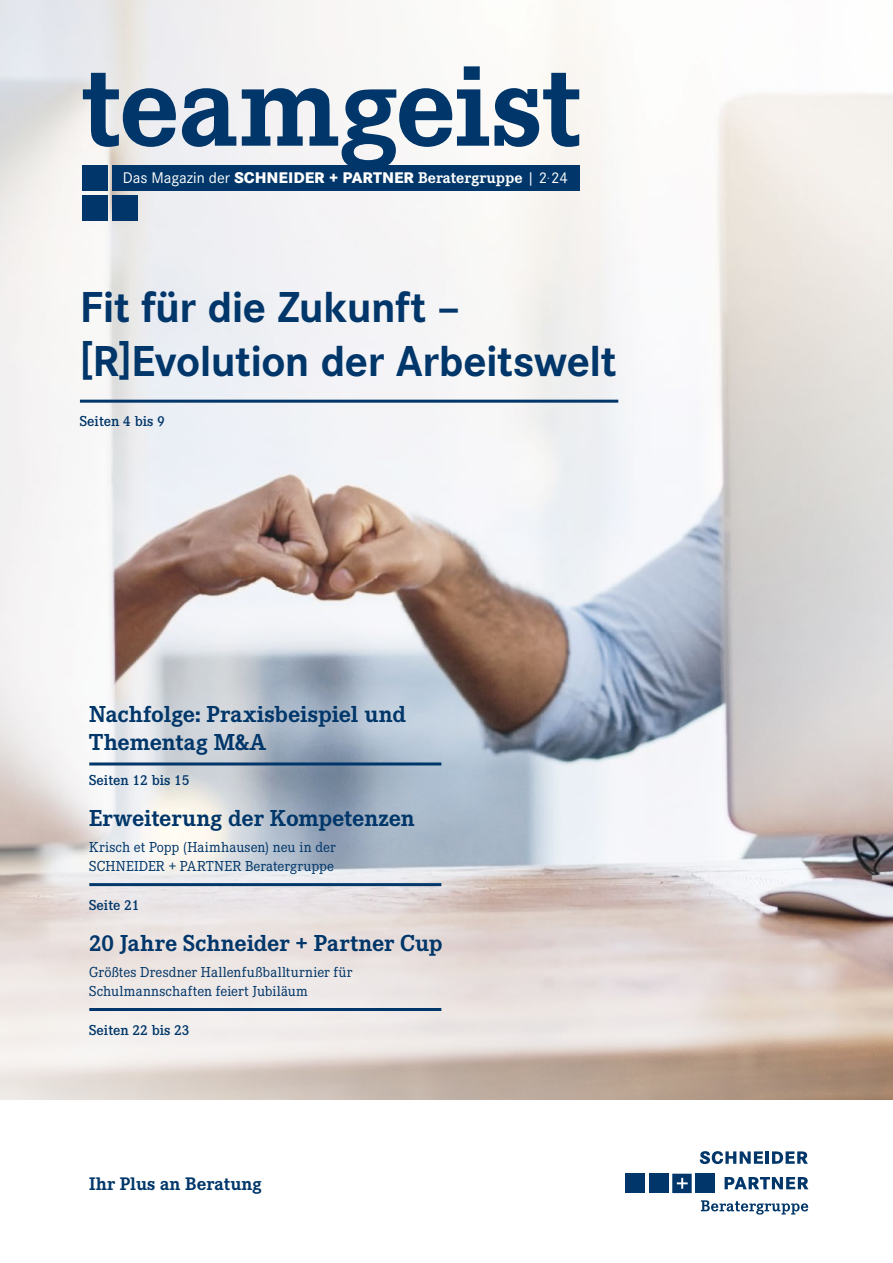
<style>
.page{position:relative;width:893px;height:1263px;background:#fff}
.page>*{position:absolute;margin:0;border:0;box-sizing:border-box;transform-origin:0 0}
.H1_-_Cover{font:700 119.25px "Corporate E";letter-spacing:-.01em;color:#003669}
.H2_-_Titel_-_Hauptteaser{font:700 45px/54px "Corporate S";letter-spacing:-.015em;color:#003669}
.H2_-_Titel_Teaser_klein_-_Headline{font:700 24px/28.8px "Corporate E";letter-spacing:-.005em;color:#003669}
.P_-_Titel-_Ihr_Plus_an_Beratung{font:700 18.9px "Corporate E";color:#003669}
.P_-_Titel_-_Das_Magazin_der{font:16.05px "Corporate S";color:#fff}
.P_-_Titel_Teaser_klein_-_Fließtext{font:15px/19.5px "Corporate E";letter-spacing:.01em;color:#003669}
.P_-_Titel_-_Teaser_klein_-_Seitenverweis{font:600 15px "Corporate E";color:#003669}
.H2_-_Titel_Teaser_klein_-_Headline-2{font:600 15px "Corporate E";color:#003669}
.s1{font-weight:800}
.s2{font-family:"Corporate E";font-weight:700}
</style>
<div class="page">
<img style="left:0;top:0;width:893px;height:623px">
<svg style="left:0;top:623px;width:893px;height:477px;background:#cfcbcc"></svg>
<div style="left:112px;top:165px;width:467px;height:26px;background:#003669"></div>
<div style="left:82px;top:196px;width:26px;height:25px;background:#003669"></div>
<div style="left:82px;top:165px;width:26px;height:26px;background:#003669"></div>
<div style="left:112px;top:196px;width:26px;height:25px;background:#003669"></div>
<svg style="left:725px;top:1177px;width:83px;height:12px"></svg>
<svg style="left:700px;top:1151px;width:108px;height:13px"></svg>
<svg style="left:701px;top:1200px;width:107px;height:14px"></svg>
<div style="left:649px;top:1174px;width:19px;height:19px;background:#003669"></div>
<div style="left:696px;top:1174px;width:19px;height:19px;background:#003669"></div>
<div style="left:626px;top:1174px;width:19px;height:19px;background:#003669"></div>
<svg style="left:672px;top:1174px;width:20px;height:19px"></svg>
<hr style="left:80px;top:400px;width:538px;height:3px;background:#003669">
<hr style="left:89px;top:1008px;width:352px;height:3px;background:#003669">
<hr style="left:89px;top:883px;width:352px;height:3px;background:#003669">
<hr style="left:89px;top:762px;width:352px;height:3px;background:#003669">
<p class="H1_-_Cover" style="left:81px;top:29px;width:502px">teamgeist</p>
<p class="P_-_Titel_-_Das_Magazin_der" style="left:123px;top:167px;width:447px">Das Magazin der <span class="s1">SCHNEIDER + PARTNER</span> <span class="s2">Beratergruppe</span> | 2.24</p>
<p class="H2_-_Titel_-_Hauptteaser" style="left:80px;top:278px;width:538px">Fit für die Zukunft – [R]Evolution der Arbeitswelt</p>
<p class="P_-_Titel_-_Teaser_klein_-_Seitenverweis" style="left:80px;top:412px;width:86px">Seiten 4 bis 9</p>
<p class="H2_-_Titel_Teaser_klein_-_Headline" style="left:89px;top:699px;width:319px">Nachfolge: Praxisbeispiel und<br>Thementag M&amp;A</p>
<p class="H2_-_Titel_Teaser_klein_-_Headline-2" style="left:89px;top:770px;width:102px">Seiten 12 bis 15</p>
<p class="H2_-_Titel_Teaser_klein_-_Headline" style="left:89px;top:803px;width:327px">Erweiterung der Kompetenzen</p>
<p class="P_-_Titel_Teaser_klein_-_Fließtext" style="left:89px;top:836px;width:248px">Krisch et Popp (Haimhausen) neu in der<br>SCHNEIDER + PARTNER Beratergruppe</p>
<p class="P_-_Titel_-_Teaser_klein_-_Seitenverweis" style="left:89px;top:895px;width:52px">Seite 21</p>
<p class="H2_-_Titel_Teaser_klein_-_Headline" style="left:89px;top:927px;width:355px">20 Jahre Schneider + Partner Cup</p>
<p class="P_-_Titel_Teaser_klein_-_Fließtext" style="left:89px;top:961px;width:265px">Größtes Dresdner Hallenfußballturnier für<br>Schulmannschaften feiert Jubiläum</p>
<p class="P_-_Titel_-_Teaser_klein_-_Seitenverweis" style="left:89px;top:1020px;width:102px">Seiten 22 bis 23</p>
<p class="P_-_Titel-_Ihr_Plus_an_Beratung" style="left:89px;top:1171px;width:174px">Ihr Plus an Beratung</p>
</div>
